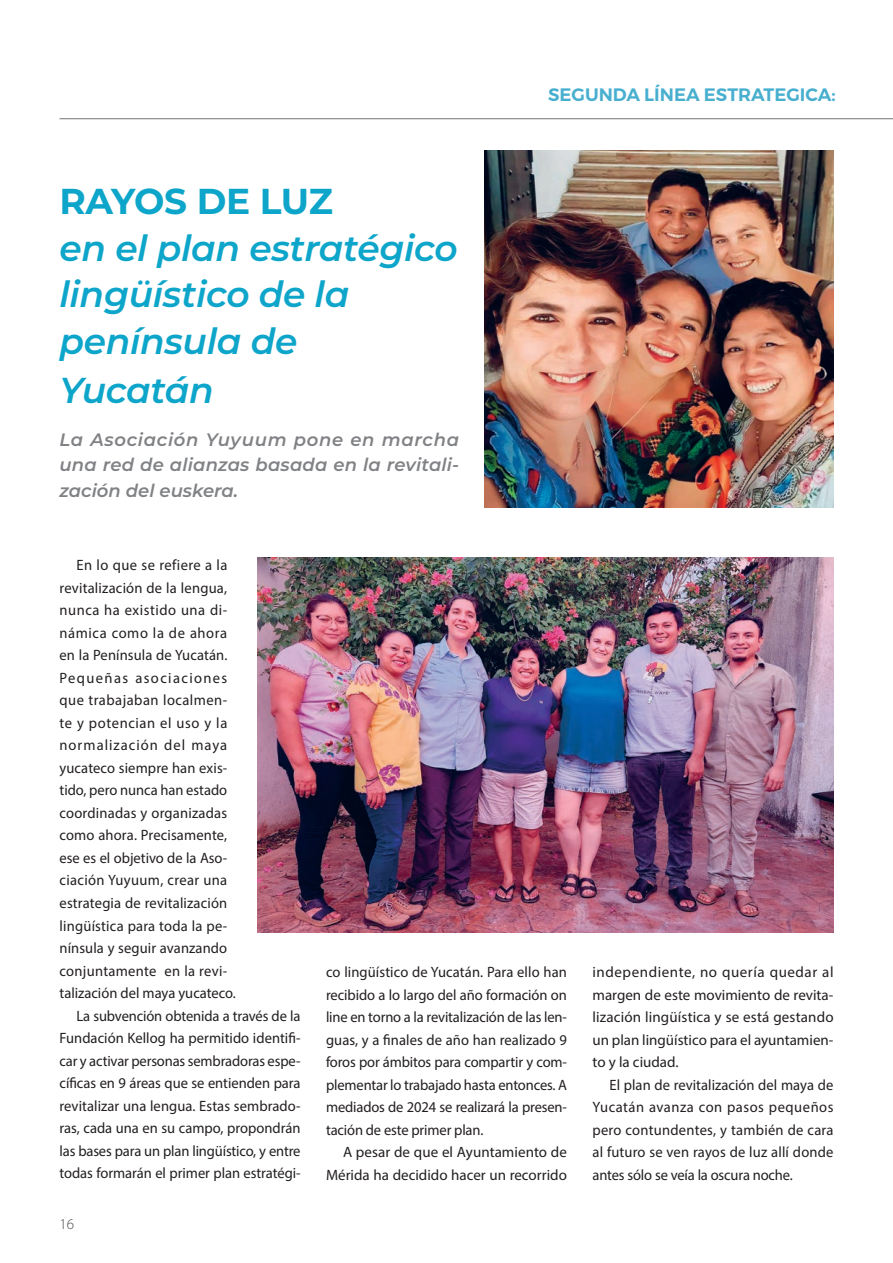
<style>
.page{position:relative;width:893px;height:1263px;background:#fff}
.page>*{position:absolute;margin:0;border:0;box-sizing:border-box;transform-origin:0 0}
.t1{font:italic 600 36px/47.5px "Montserrat";letter-spacing:-.01em;color:#0da5c9}
.t2{font:700 36px "Montserrat";color:#0da5c9}
.t3{font:italic 600 18px/25.5px "Montserrat";letter-spacing:.01em;color:#808285;text-align:justify}
.t4{font:600 18px "Montserrat";color:#48afcf}
.t5{font:15px/22.5px "Myriad Pro";letter-spacing:.005em;color:#231f20;text-align:justify}
.t6{font:15px "Myriad Pro";letter-spacing:.04em;color:#231f20}
.t7{font:15px "Myriad Pro";letter-spacing:.035em;color:#231f20}
.t8{font:15px "Myriad Pro";letter-spacing:.025em;color:#231f20}
.t9{font:15px "Myriad Pro";letter-spacing:.095em;color:#231f20}
.t10{font:15px "Myriad Pro";letter-spacing:.045em;color:#231f20}
.t11{font:15px "Myriad Pro";letter-spacing:.07em;color:#231f20}
.t12{font:15px "Myriad Pro";letter-spacing:.03em;color:#231f20}
.t13{font:300 15px "Myriad Pro";color:#4b4c4d}
</style>
<div class="page">
<hr style="left:60px;top:118px;width:833px;height:1px;background:#808285">
<img style="left:485px;top:151px;width:348px;height:357px">
<img style="left:257px;top:558px;width:576px;height:374px">
<h1 class="t2" style="left:60px;top:175px;width:62px">RAYOS</h1>
<h1 class="t2" style="left:197px;top:175px;width:88px">DE LUZ</h1>
<h1 class="t1" style="left:60px;top:222px;width:400px">en el plan estratégico lingüístico de la península de<br>Yucatán</h1>
<p class="t3" style="left:60px;top:426px;width:401px">La Asociación Yuyuum pone en marcha una red de alianzas basada en la revitali&shy;zación del euskera.</p>
<p class="t4" style="left:548px;top:83px;width:26px">SEGUNDA</p>
<p class="t4" style="left:644px;top:83px;width:12px">LÍNEA</p>
<p class="t4" style="left:704px;top:83px;width:37px">ESTRATEGICA</p>
<p class="t4" style="left:831px;top:83px;width:6px">:</p>
<p class="t12" style="left:77px;top:556px;width:152px">En lo que se refiere a la</p>
<p class="t5" style="left:60px;top:576px;width:169px">revitalización de la lengua,</p>
<p class="t6" style="left:60px;top:601px;width:169px">nunca ha existido una di-</p>
<p class="t6" style="left:60px;top:624px;width:169px">námica como la de ahora</p>
<p class="t5" style="left:60px;top:644px;width:169px">en la Península de Yucatán.</p>
<p class="t9" style="left:60px;top:669px;width:169px">Pequeñas asociaciones</p>
<p class="t7" style="left:60px;top:691px;width:169px">que trabajaban localmen-</p>
<p class="t10" style="left:60px;top:714px;width:169px">te y potencian el uso y la</p>
<p class="t11" style="left:60px;top:736px;width:169px">normalización del maya</p>
<p class="t5" style="left:60px;top:756px;width:169px">yucateco siempre han exis-</p>
<p class="t5" style="left:60px;top:779px;width:169px">tido, pero nunca han estado</p>
<p class="t5" style="left:60px;top:801px;width:169px">coordinadas y organizadas</p>
<p class="t5" style="left:60px;top:824px;width:169px">como ahora. Precisamente,</p>
<p class="t5" style="left:60px;top:846px;width:169px">ese es el objetivo de la Aso-</p>
<p class="t8" style="left:60px;top:871px;width:169px">ciación Yuyuum, crear una</p>
<p class="t5" style="left:60px;top:891px;width:169px">estrategia de revitalización</p>
<p class="t5" style="left:60px;top:914px;width:169px">lingüística para toda la pe-</p>
<p class="t5" style="left:60px;top:936px;width:169px">nínsula y seguir avanzando</p>
<p class="t5" style="left:60px;top:959px;width:169px">conjuntamente en la revi-</p>
<p class="t5" style="left:60px;top:981px;width:178px">talización del maya yucateco.</p>
<p class="t5" style="left:77px;top:1004px;width:225px">La subvención obtenida a través de la</p>
<p class="t5" style="left:60px;top:1026px;width:242px">Fundación Kellog ha permitido identifi-</p>
<p class="t5" style="left:60px;top:1049px;width:242px">car y activar personas sembradoras espe-</p>
<p class="t5" style="left:60px;top:1071px;width:243px">cíficas en 9 áreas que se entienden para</p>
<p class="t5" style="left:60px;top:1094px;width:242px">revitalizar una lengua. Estas sembrado-</p>
<p class="t5" style="left:60px;top:1116px;width:242px">ras, cada una en su campo, propondrán</p>
<p class="t5" style="left:60px;top:1139px;width:242px">las bases para un plan lingüístico, y entre</p>
<p class="t5" style="left:60px;top:1161px;width:242px">todas formarán el primer plan estratégi-</p>
<p class="t13" style="left:60px;top:1214px;width:16px">16</p>
<p class="t5" style="left:326px;top:961px;width:242px">co lingüístico de Yucatán. Para ello han recibido a lo largo del año formación on line en torno a la revitalización de las len&shy;guas, y a finales de año han realizado 9 foros por ámbitos para compartir y com&shy;plementar lo trabajado hasta entonces. A mediados de 2024 se realizará la presen&shy;tación de este primer plan.</p>
<p class="t5" style="left:326px;top:1141px;width:242px;text-align:right">A pesar de que el Ayuntamiento de<br>Mérida ha decidido hacer un recorrido</p>
<p class="t5" style="left:592px;top:961px;width:243px">independiente, no quería quedar al margen de este movimiento de revita&shy;lización lingüística y se está gestando un plan lingüístico para el ayuntamien&shy;to y la ciudad.</p>
<p class="t5" style="left:592px;top:1073px;width:243px;text-indent:17px">El plan de revitalización del maya de Yucatán avanza con pasos pequeños pero contundentes, y también de cara al futuro se ven rayos de luz allí donde antes sólo se veía la oscura noche.</p>
</div>
